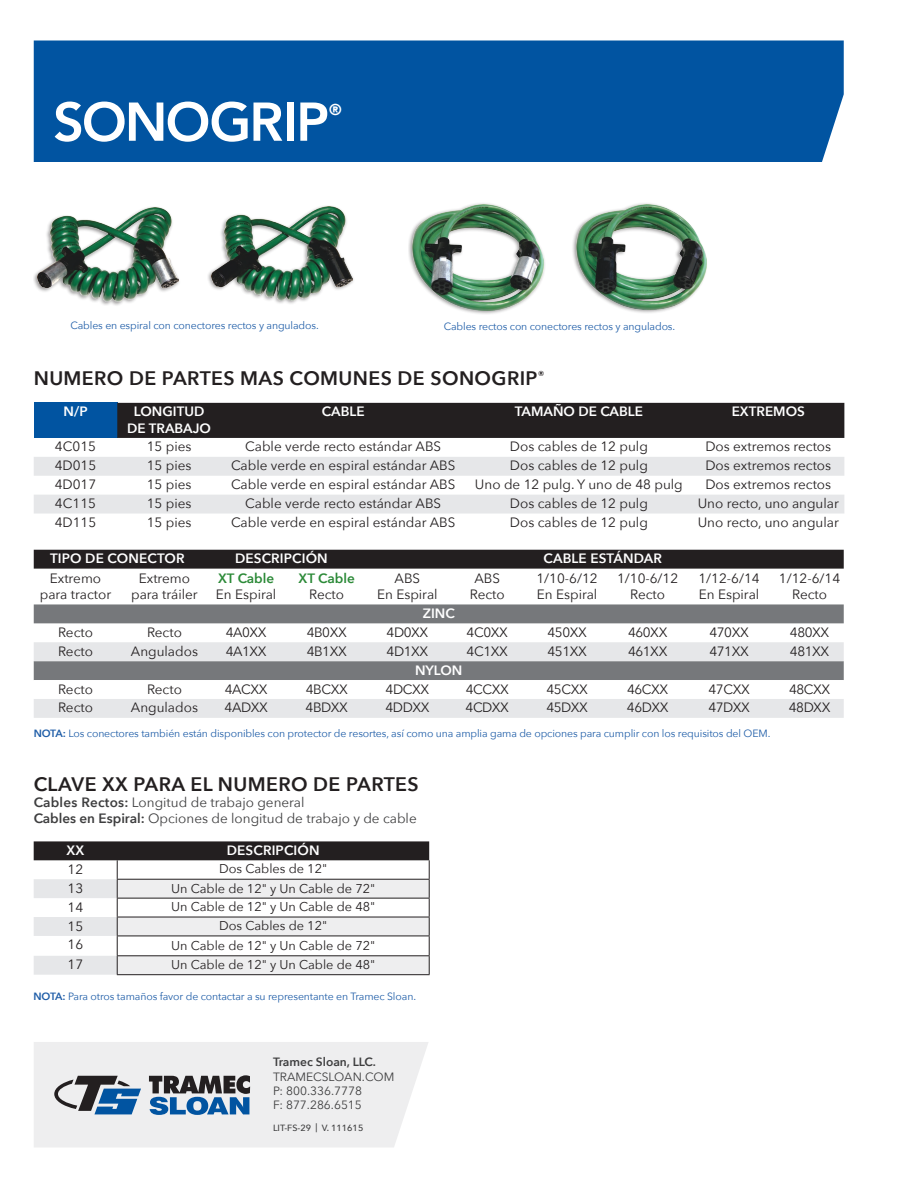
<style>
.page{position:relative;width:918px;height:1188px;background:#fff}
.page>*{position:absolute;margin:0;border:0;box-sizing:border-box;transform-origin:0 0}
.Cat_section_heading{font:800 54px "Avenir";letter-spacing:-.04em;color:#fff}
.t1{font:600 19.5px "Avenir Next";letter-spacing:.02em;color:#231f20}
.Cat_section_heading-2{font:800 15.75px "Avenir";color:#fff}
.t2{font:13.5px/16.2px "Avenir Next";color:#231f20;text-align:center}
.t3{font:600 13.5px/16.2px "Avenir Next";color:#fff;text-align:center}
.t4{font:13.5px/15.8px "Avenir Next";color:#3e3e3f}
.t5{font:600 13.5px/16.2px "Avenir Next";color:#2c8a38;text-align:center}
.t6{font:12.75px "Avenir Next";color:#231f20}
.t7{font:12px/14.4px "Avenir Next";color:#3e3e3f}
.t8{font:600 12px "Avenir Next";color:#3e3e3f}
.t9{font:10.5px "Avenir Next";letter-spacing:-.01em;color:#205ea8}
.t10{font:500 9px "Avenir Next";color:#3e3e3f}
.s1{font-weight:600;color:#2c8a38}
.s2{font-weight:400;color:#231f20}
.s3{font-weight:600}
</style>
<div class="page">
<div style="left:34px;top:40px;width:810px;height:122px;background:#0154a1"></div>
<svg style="left:34px;top:841px;width:396px;height:134px"></svg>
<hr style="left:117px;top:974px;width:313px;height:1px;background:#231f20">
<div style="left:34px;top:403px;width:83px;height:35px;background:#0154a1"></div>
<div style="left:117px;top:403px;width:727px;height:35px;background:#231f20"></div>
<svg style="left:34px;top:457px;width:810px;height:57px;fill:#e6e7e9"></svg>
<div style="left:34px;top:550px;width:810px;height:19px;background:#231f20"></div>
<svg style="left:34px;top:604px;width:810px;height:20px;background:#7d7f82"></svg>
<svg style="left:34px;top:642px;width:810px;height:76px;background:#c1c2c5"></svg>
<svg style="left:34px;top:680px;width:810px;height:19px"></svg>
<div style="left:33px;top:206px;width:148px;height:101px;background:#231f20;opacity:.45"></div>
<img style="left:38px;top:208px;width:141px;height:94px">
<div style="left:207px;top:205px;width:148px;height:100px;background:#231f20;opacity:.45"></div>
<img style="left:212px;top:207px;width:141px;height:93px">
<div style="left:408px;top:203px;width:138px;height:112px;background:#231f20;opacity:.45"></div>
<img style="left:412px;top:205px;width:131px;height:105px">
<div style="left:572px;top:203px;width:136px;height:111px;background:#231f20;opacity:.45"></div>
<img style="left:577px;top:205px;width:129px;height:104px">
<svg style="left:34px;top:1042px;width:394px;height:105px;background:#d8dce1"></svg>
<p class="Cat_section_heading" style="left:53px;top:80px;width:278px">SONOGRIP</p>
<p class="Cat_section_heading-2" style="left:329px;top:98px;width:14px">®</p>
<p class="t9" style="left:70px;top:317px;width:250px">Cables en espiral con conectores rectos y angulados.</p>
<p class="t9" style="left:444px;top:317px;width:233px">Cables rectos con conectores rectos y angulados.</p>
<p class="t1" style="left:34px;top:361px;width:512px">NUMERO DE PARTES MAS COMUNES DE SONOGRIP<sup>®</sup></p>
<p class="t3" style="left:63px;top:403px;width:26px">N/P</p>
<p class="t3" style="left:127px;top:403px;width:85px">LONGITUD<br>DE TRABAJO</p>
<p class="t3" style="left:322px;top:403px;width:44px">CABLE</p>
<p class="t3" style="left:515px;top:403px;width:130px">TAMAÑO DE CABLE</p>
<p class="t3" style="left:732px;top:403px;width:75px">EXTREMOS</p>
<p class="t2" style="left:55px;top:438px;width:43px">4C015</p>
<p class="t2" style="left:147px;top:438px;width:46px">15 pies</p>
<p class="t2" style="left:245px;top:438px;width:197px">Cable verde recto estándar ABS</p>
<p class="t2" style="left:510px;top:438px;width:139px">Dos cables de 12 pulg</p>
<p class="t2" style="left:705px;top:438px;width:127px">Dos extremos rectos</p>
<p class="t2" style="left:55px;top:457px;width:43px">4D015</p>
<p class="t2" style="left:147px;top:457px;width:46px">15 pies</p>
<p class="t2" style="left:231px;top:457px;width:226px">Cable verde en espiral estándar ABS</p>
<p class="t2" style="left:510px;top:457px;width:139px">Dos cables de 12 pulg</p>
<p class="t2" style="left:705px;top:457px;width:127px">Dos extremos rectos</p>
<p class="t2" style="left:55px;top:476px;width:43px">4D017</p>
<p class="t2" style="left:147px;top:476px;width:46px">15 pies</p>
<p class="t2" style="left:231px;top:476px;width:226px">Cable verde en espiral estándar ABS</p>
<p class="t2" style="left:475px;top:476px;width:209px">Uno de 12 pulg. Y uno de 48 pulg</p>
<p class="t2" style="left:705px;top:476px;width:127px">Dos extremos rectos</p>
<p class="t2" style="left:55px;top:495px;width:43px">4C115</p>
<p class="t2" style="left:147px;top:495px;width:46px">15 pies</p>
<p class="t2" style="left:245px;top:495px;width:197px">Cable verde recto estándar ABS</p>
<p class="t2" style="left:510px;top:495px;width:139px">Dos cables de 12 pulg</p>
<p class="t2" style="left:698px;top:495px;width:143px">Uno recto, uno angular</p>
<p class="t2" style="left:55px;top:514px;width:43px">4D115</p>
<p class="t2" style="left:147px;top:514px;width:46px">15 pies</p>
<p class="t2" style="left:231px;top:514px;width:226px">Cable verde en espiral estándar ABS</p>
<p class="t2" style="left:510px;top:514px;width:139px">Dos cables de 12 pulg</p>
<p class="t2" style="left:698px;top:514px;width:143px">Uno recto, uno angular</p>
<p class="t3" style="left:50px;top:550px;width:136px">TIPO DE CONECTOR</p>
<p class="t3" style="left:235px;top:550px;width:94px">DESCRIPCIÓN</p>
<p class="t3" style="left:544px;top:550px;width:120px">CABLE ESTÁNDAR</p>
<p class="t2" style="left:40px;top:569px;width:73px">Extremo para tractor</p>
<p class="t2" style="left:131px;top:569px;width:68px">Extremo para tráiler</p>
<p class="t2" style="left:216px;top:569px;width:62px;text-align:left"><span class="s1">XT Cable<br></span>En Espiral</p>
<p class="t5" style="left:299px;top:570px;width:58px">XT Cable<br><span class="s2">Recto</span></p>
<p class="t2" style="left:377px;top:569px;width:62px">ABS<br>En Espiral</p>
<p class="t2" style="left:470px;top:569px;width:36px">ABS<br>Recto</p>
<p class="t2" style="left:536px;top:569px;width:63px;text-align:left">1/10-6/12<br>En Espiral</p>
<p class="t2" style="left:617px;top:569px;width:63px">1/10-6/12<br>Recto</p>
<p class="t2" style="left:698px;top:569px;width:63px;text-align:left">1/12-6/14<br>En Espiral</p>
<p class="t2" style="left:779px;top:569px;width:63px">1/12-6/14<br>Recto</p>
<p class="t3" style="left:423px;top:605px;width:33px">ZINC</p>
<p class="t2" style="left:58px;top:623px;width:36px">Recto</p>
<p class="t2" style="left:147px;top:623px;width:36px">Recto</p>
<p class="t2" style="left:226px;top:623px;width:43px">4A0XX</p>
<p class="t2" style="left:307px;top:623px;width:42px">4B0XX</p>
<p class="t2" style="left:387px;top:623px;width:43px">4D0XX</p>
<p class="t2" style="left:467px;top:623px;width:43px">4C0XX</p>
<p class="t2" style="left:548px;top:623px;width:41px">450XX</p>
<p class="t2" style="left:628px;top:623px;width:41px">460XX</p>
<p class="t2" style="left:709px;top:623px;width:41px">470XX</p>
<p class="t2" style="left:790px;top:623px;width:41px">480XX</p>
<p class="t2" style="left:58px;top:642px;width:36px">Recto</p>
<p class="t2" style="left:131px;top:642px;width:69px">Angulados</p>
<p class="t2" style="left:226px;top:642px;width:43px">4A1XX</p>
<p class="t2" style="left:307px;top:642px;width:42px">4B1XX</p>
<p class="t2" style="left:387px;top:642px;width:43px">4D1XX</p>
<p class="t2" style="left:467px;top:642px;width:43px">4C1XX</p>
<p class="t2" style="left:548px;top:642px;width:41px">451XX</p>
<p class="t2" style="left:628px;top:642px;width:41px">461XX</p>
<p class="t2" style="left:709px;top:642px;width:41px">471XX</p>
<p class="t2" style="left:790px;top:642px;width:41px">481XX</p>
<p class="t3" style="left:415px;top:662px;width:49px">NYLON</p>
<p class="t2" style="left:58px;top:680px;width:36px">Recto</p>
<p class="t2" style="left:147px;top:680px;width:36px">Recto</p>
<p class="t2" style="left:225px;top:680px;width:44px">4ACXX</p>
<p class="t2" style="left:306px;top:680px;width:44px">4BCXX</p>
<p class="t2" style="left:386px;top:680px;width:45px">4DCXX</p>
<p class="t2" style="left:466px;top:680px;width:45px">4CCXX</p>
<p class="t2" style="left:547px;top:680px;width:43px">45CXX</p>
<p class="t2" style="left:627px;top:680px;width:43px">46CXX</p>
<p class="t2" style="left:709px;top:680px;width:43px">47CXX</p>
<p class="t2" style="left:789px;top:680px;width:43px">48CXX</p>
<p class="t2" style="left:58px;top:699px;width:36px">Recto</p>
<p class="t2" style="left:131px;top:699px;width:69px">Angulados</p>
<p class="t2" style="left:225px;top:699px;width:45px">4ADXX</p>
<p class="t2" style="left:306px;top:699px;width:44px">4BDXX</p>
<p class="t2" style="left:386px;top:699px;width:45px">4DDXX</p>
<p class="t2" style="left:466px;top:699px;width:45px">4CDXX</p>
<p class="t2" style="left:546px;top:699px;width:43px">45DXX</p>
<p class="t2" style="left:627px;top:699px;width:43px">46DXX</p>
<p class="t2" style="left:708px;top:699px;width:43px">47DXX</p>
<p class="t2" style="left:789px;top:699px;width:43px">48DXX</p>
<p class="t9" style="left:34px;top:725px;width:738px"><span class="s3">NOTA:</span> Los conectores también están disponibles con protector de resortes, así como una amplia gama de opciones para cumplir con los requisitos del OEM.</p>
<p class="t1" style="left:34px;top:768px;width:387px">CLAVE XX PARA EL NUMERO DE PARTES</p>
<p class="t4" style="left:34px;top:794px;width:385px"><span class="s3">Cables Rectos:</span> Longitud de trabajo general<br><span class="s3">Cables en Espiral:</span> Opciones de longitud de trabajo y de cable</p>
<p class="t3" style="left:67px;top:842px;width:19px">XX</p>
<p class="t3" style="left:227px;top:842px;width:94px">DESCRIPCIÓN</p>
<p class="t2" style="left:68px;top:860px;width:17px">12</p>
<p class="t6" style="left:219px;top:858px;width:110px">Dos Cables de 12"</p>
<p class="t2" style="left:68px;top:879px;width:17px">13</p>
<p class="t6" style="left:171px;top:877px;width:206px">Un Cable de 12" y Un Cable de 72"</p>
<p class="t2" style="left:68px;top:898px;width:17px">14</p>
<p class="t6" style="left:171px;top:896px;width:206px">Un Cable de 12" y Un Cable de 48"</p>
<p class="t2" style="left:68px;top:917px;width:17px">15</p>
<p class="t6" style="left:219px;top:915px;width:110px">Dos Cables de 12"</p>
<p class="t2" style="left:68px;top:936px;width:17px">16</p>
<p class="t6" style="left:171px;top:935px;width:206px">Un Cable de 12" y Un Cable de 72"</p>
<p class="t2" style="left:68px;top:956px;width:17px">17</p>
<p class="t6" style="left:171px;top:954px;width:206px">Un Cable de 12" y Un Cable de 48"</p>
<p class="t9" style="left:33px;top:987px;width:384px"><span class="s3">NOTA:</span> Para otros tamaños favor de contactar a su representante en Tramec Sloan.</p>
<p class="t8" style="left:273px;top:1052px;width:105px">Tramec Sloan, LLC.</p>
<p class="t7" style="left:273px;top:1069px;width:123px">TRAMECSLOAN.COM<br>P: 800.336.7778<br>F: 877.286.6515</p>
<p class="t10" style="left:273px;top:1120px;width:92px">LIT-FS-29 | V. 111615</p>
</div>
